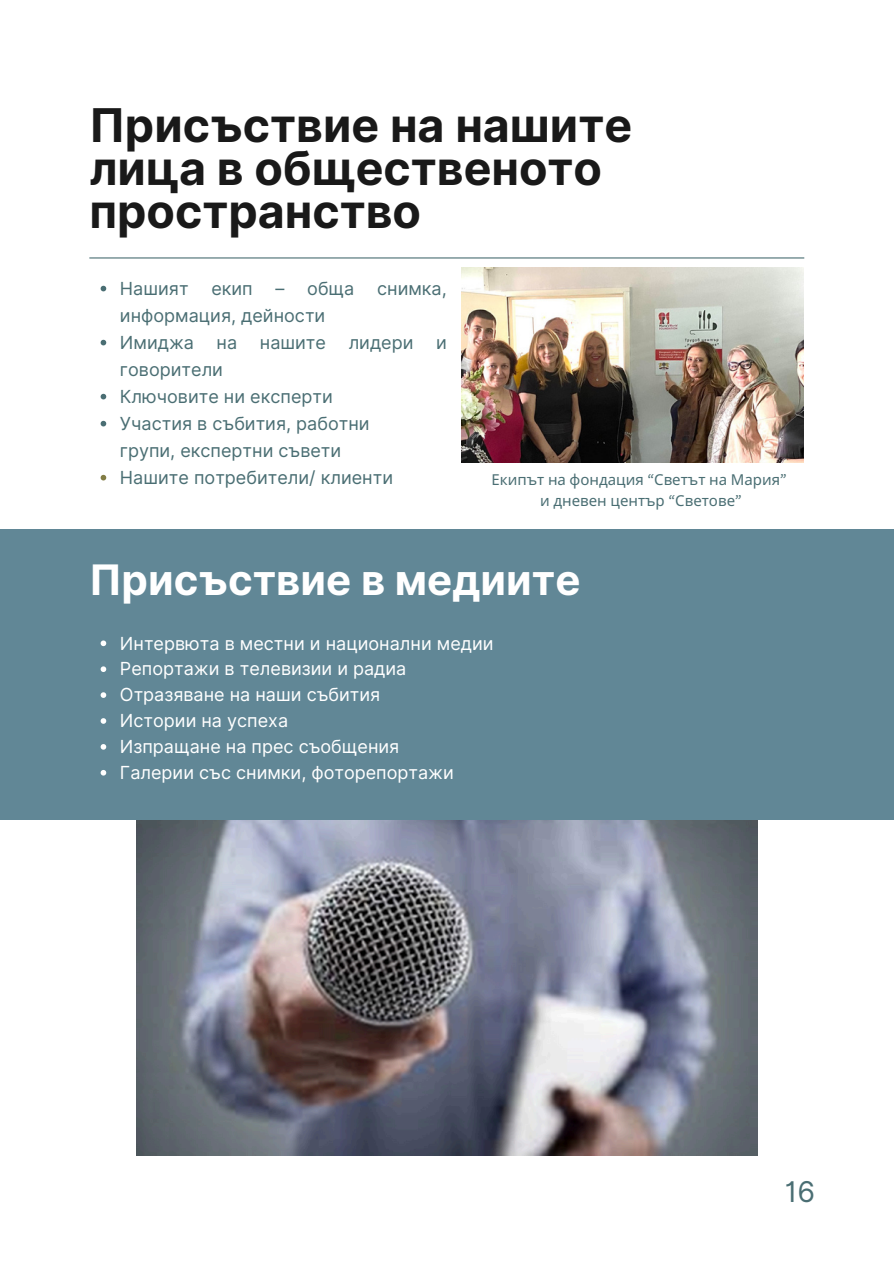
<style>
.page{position:relative;width:894px;height:1264px;background:#fff}
.page>*{position:absolute;margin:0;border:0;box-sizing:border-box;transform-origin:0 0}
.t1{font:700 46.5px/42.8px "Inter";color:#191919}
.t2{font:700 42px "Inter";color:#fff}
.t3{font:28.5px "Inter";color:#4a6e73}
.t4{font:18px "Inter";color:#4a6e73}
.t5{font:18px "Inter";color:#fff}
.t6{font:15px "Noto Sans";color:#4a6e73}
.s1{font-family:"Canva Sans"}
</style>
<div class="page">
<hr style="left:89px;top:257px;width:715px;height:1px;background:#4a6e73">
<img style="left:136px;top:819px;width:621px;height:336px">
<div style="left:0;top:529px;width:893px;height:290px;background:#618796"></div>
<img style="left:461px;top:267px;width:342px;height:195px">
<svg style="left:101px;top:640px;width:5px;height:6px"></svg>
<svg style="left:101px;top:666px;width:5px;height:6px"></svg>
<svg style="left:101px;top:692px;width:5px;height:6px"></svg>
<svg style="left:101px;top:718px;width:5px;height:5px"></svg>
<svg style="left:101px;top:744px;width:5px;height:5px"></svg>
<svg style="left:101px;top:770px;width:5px;height:5px"></svg>
<svg style="left:101px;top:286px;width:5px;height:5px"></svg>
<svg style="left:101px;top:340px;width:5px;height:5px"></svg>
<svg style="left:101px;top:394px;width:5px;height:5px"></svg>
<svg style="left:101px;top:421px;width:5px;height:5px"></svg>
<svg style="left:101px;top:475px;width:5px;height:5px"></svg>
<p class="t1" style="left:89px;top:104px;width:544px">Присъствие на нашите лица в общественото пространство</p>
<p class="t4" style="left:120px;top:277px;width:70px">Нашият</p>
<p class="t4" style="left:211px;top:277px;width:43px">екип</p>
<p class="t4" style="left:275px;top:277px;width:80px">– обща</p>
<p class="t4" style="left:377px;top:277px;width:71px">снимка,</p>
<p class="t4" style="left:120px;top:304px;width:207px">информация, дейности</p>
<p class="t4" style="left:120px;top:331px;width:76px">Имиджа</p>
<p class="t4" style="left:216px;top:331px;width:22px">на</p>
<p class="t4" style="left:260px;top:331px;width:68px">нашите</p>
<p class="t4" style="left:348px;top:331px;width:66px">лидери</p>
<p class="t4" style="left:436px;top:331px;width:12px">и</p>
<p class="t4" style="left:120px;top:358px;width:104px">говорители</p>
<p class="t4" style="left:120px;top:385px;width:214px">Ключовите ни експерти</p>
<p class="t4" style="left:120px;top:412px;width:251px">Участия в събития, работни</p>
<p class="t4" style="left:120px;top:439px;width:223px">групи, експертни съвети</p>
<p class="t4" style="left:120px;top:466px;width:274px">Нашите потребители/ клиенти</p>
<p class="t6" style="left:491px;top:469px;width:297px">Екипът на фондация <span class="s1">“</span>Светът на Мария<span class="s1">”</span></p>
<p class="t6" style="left:540px;top:489px;width:203px">и дневен център <span class="s1">“</span>Светове<span class="s1">”</span></p>
<p class="t2" style="left:89px;top:555px;width:492px">Присъствие в медиите</p>
<p class="t5" style="left:120px;top:632px;width:375px">Интервюта в местни и национални медии</p>
<h2 class="t5" style="left:120px;top:658px;width:288px">Репортажи в телевизии и радиа</h2>
<p class="t5" style="left:120px;top:684px;width:262px">Отразяване на наши събития</p>
<p class="t5" style="left:120px;top:710px;width:170px">Истории на успеха</p>
<p class="t5" style="left:120px;top:735px;width:281px">Изпращане на прес съобщения</p>
<h1 class="t5" style="left:120px;top:761px;width:335px">Галерии със снимки, фоторепортажи</h1>
<p class="t3" style="left:784px;top:1174px;width:32px">16</p>
</div>
